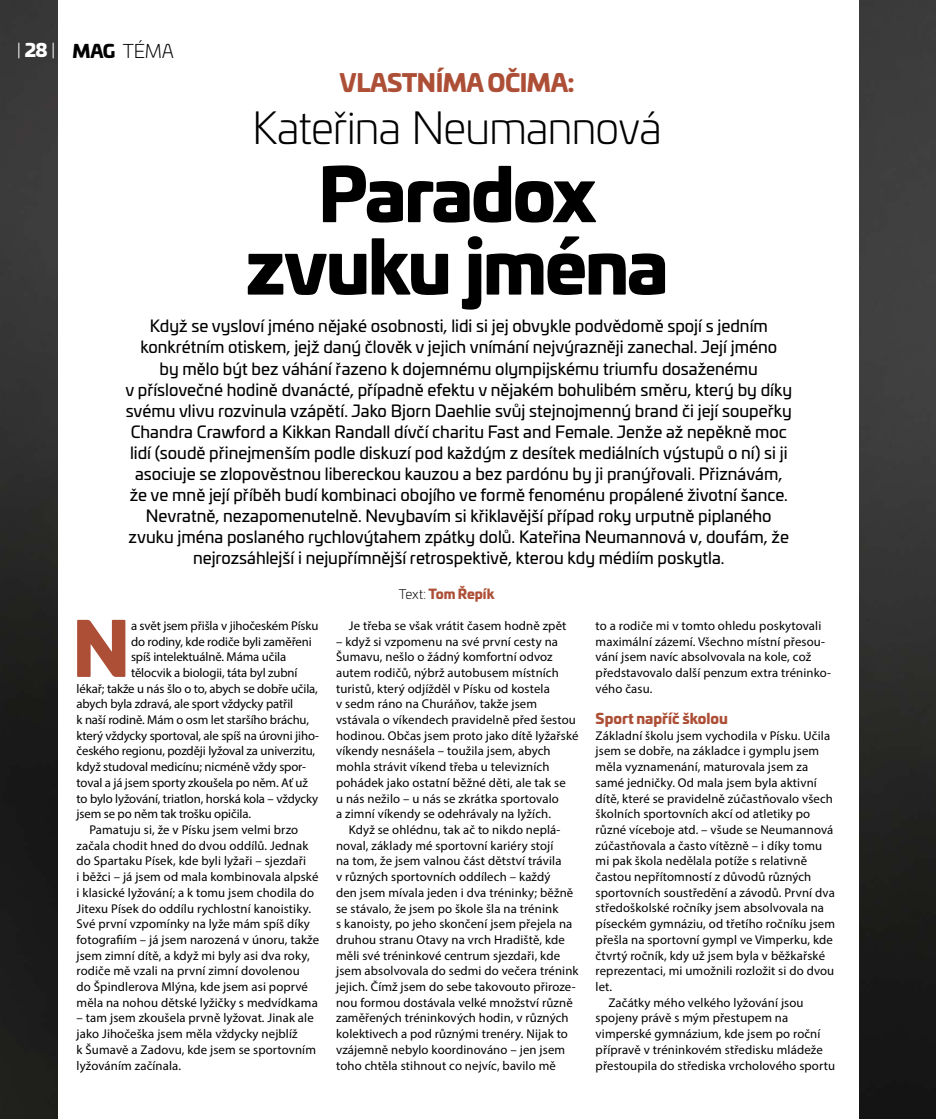
<style>
.page{position:relative;width:936px;height:1119px;background:#fff}
.page>*{position:absolute;margin:0;border:0;box-sizing:border-box;transform-origin:0 0}
.t1{font:900 72.9px "Univia Pro";color:#ad4f37}
.t2{font:900 71.85px/72.4px "Univia Pro";letter-spacing:-.03em;color:#000;text-align:center}
.t3{font:300 43.95px "Univia Pro";letter-spacing:-.03em;color:#000}
.t4{font:900 24.15px "Univia Pro";letter-spacing:-.02em;color:#ad4f37}
.t5{font:300 18.9px "Univia Pro";color:#000}
.t6{font:300 18px "Univia Pro";color:#fff}
.t7{font:16.5px/21px "Univia Pro";color:#000;text-align:center}
.t8{font:900 14.25px "Univia Pro";color:#ad4f37}
.t9{font:900 13.2px "Univia Pro";letter-spacing:-.01em;color:#ad4f37}
.t10{font:12.75px/15.8px "Myriad Pro";letter-spacing:.01em;color:#000}
.t11{font:12.75px "Myriad Pro";letter-spacing:-.01em;color:#000}
.s1{font-weight:900}
.s2{font-weight:900;font-size:18px}
.s3{font-weight:300;color:#000}
</style>
<div class="page">
<img style="left:859px;top:0;width:76px;height:1118px">
<img style="left:0;top:0;width:57px;height:1118px">
<h3 class="t6" style="left:17px;top:38px;width:40px">| <span class="s1">28</span> |</h3>
<h3 class="t5" style="left:72px;top:37px;width:103px"><span class="s2">mag</span> téma</h3>
<h3 class="t4" style="left:339px;top:63px;width:237px">VLASTNÍMA OČIMA:</h3>
<h3 class="t3" style="left:252px;top:96px;width:411px">Kateřina Neumannová</h3>
<h2 class="t2" style="left:246px;top:153px;width:424px">Paradox zvuku jména</h2>
<p class="t7" style="left:125px;top:315px;width:668px">Když se vysloví jméno nějaké osobnosti, lidi si jej obvykle podvědomě spojí s jedním konkrétním otiskem, jejž daný člověk v jejich vnímání nejvýrazněji zanechal. Její jméno<br>by mělo být bez váhání řazeno k dojemnému olympijskému triumfu dosaženému<br>v příslovečné hodině dvanácté, případně efektu v nějakém bohulibém směru, který by díky svému vlivu rozvinula vzápětí. Jako Bjorn Daehlie svůj stejnojmenný brand či její soupeřky Chandra Crawford a Kikkan Randall dívčí charitu Fast and Female. Jenže až nepěkně moc lidí (soudě přinejmenším podle diskuzí pod každým z desítek mediálních výstupů o ní) si ji asociuje se zlopověstnou libereckou kauzou a bez pardónu by ji pranýřovali. Přiznávám, že ve mně její příběh budí kombinaci obojího ve formě fenoménu propálené životní šance.<br>Nevratně, nezapomenutelně. Nevybavím si křiklavější případ roky urputně piplaného zvuku jména poslaného rychlovýtahem zpátky dolů. Kateřina Neumannová v, doufám, že nejrozsáhlejší i nejupřímnější retrospektivě, kterou kdy médiím poskytla.</p>
<h1 class="t1" style="left:72px;top:589px;width:59px">N</h1>
<p class="t11" style="left:131px;top:617px;width:189px">a svět jsem přišla v jihočeském Písku</p>
<p class="t11" style="left:131px;top:633px;width:182px">do rodiny, kde rodiče byli zaměřeni</p>
<p class="t11" style="left:131px;top:649px;width:157px">spíš intelektuálně. Máma učila</p>
<p class="t11" style="left:131px;top:664px;width:168px">tělocvik a biologii, táta byl zubní</p>
<p class="t11" style="left:77px;top:680px;width:243px">lékař; takže u nás šlo o to, abych se dobře učila,</p>
<p class="t11" style="left:77px;top:696px;width:218px">abych byla zdravá, ale sport vždycky patřil</p>
<p class="t11" style="left:77px;top:711px;width:234px">k naší rodině. Mám o osm let staršího bráchu,</p>
<p class="t11" style="left:77px;top:727px;width:244px">který vždycky sportoval, ale spíš na úrovni jiho-</p>
<p class="t11" style="left:77px;top:743px;width:240px">českého regionu, později lyžoval za univerzitu,</p>
<p class="t11" style="left:77px;top:759px;width:231px">když studoval medicínu; nicméně vždy spor-</p>
<p class="t11" style="left:77px;top:774px;width:233px">toval a já jsem sporty zkoušela po něm. Ať už</p>
<p class="t11" style="left:77px;top:790px;width:243px">to bylo lyžování, triatlon, horská kola – vždycky</p>
<p class="t11" style="left:77px;top:806px;width:176px">jsem se po něm tak trošku opičila.</p>
<p class="t10" style="left:89px;top:821px;width:210px">Pamatuju si, že v Písku jsem velmi brzo</p>
<p class="t10" style="left:77px;top:837px;width:233px">začala chodit hned do dvou oddílů. Jednak</p>
<p class="t10" style="left:77px;top:852px;width:231px">do Spartaku Písek, kde byli lyžaři – sjezdaři</p>
<p class="t10" style="left:77px;top:868px;width:243px">i běžci – já jsem od mala kombinovala alpské</p>
<p class="t10" style="left:77px;top:884px;width:239px">i klasické lyžování; a k tomu jsem chodila do</p>
<p class="t10" style="left:77px;top:900px;width:236px">Jitexu Písek do oddílu rychlostní kanoistiky.</p>
<p class="t10" style="left:77px;top:915px;width:235px">Své první vzpomínky na lyže mám spíš díky</p>
<p class="t10" style="left:77px;top:931px;width:244px">fotografiím – já jsem narozená v únoru, takže</p>
<p class="t10" style="left:77px;top:947px;width:234px">jsem zimní dítě, a když mi byly asi dva roky,</p>
<p class="t10" style="left:77px;top:962px;width:225px">rodiče mě vzali na první zimní dovolenou</p>
<p class="t10" style="left:77px;top:978px;width:233px">do Špindlerova Mlýna, kde jsem asi poprvé</p>
<p class="t10" style="left:77px;top:994px;width:243px">měla na nohou dětské lyžičky s medvídkama</p>
<p class="t10" style="left:77px;top:1009px;width:241px">– tam jsem zkoušela prvně lyžovat. Jinak ale jako Jihočeška jsem měla vždycky nejblíž<br>k Šumavě a Zadovu, kde jsem se sportovním lyžováním začínala.</p>
<p class="t9" style="left:399px;top:583px;width:97px"><span class="s3">Text:</span> Tom Řepík</p>
<p class="t10" style="left:349px;top:617px;width:219px">Je třeba se však vrátit časem hodně zpět</p>
<p class="t10" style="left:336px;top:633px;width:244px">– když si vzpomenu na své první cesty na Šumavu, nešlo o žádný komfortní odvoz autem rodičů, nýbrž autobusem místních turistů, který odjížděl v Písku od kostela<br>v sedm ráno na Churáňov, takže jsem vstávala o víkendech pravidelně před šestou hodinou. Občas jsem proto jako dítě lyžařské víkendy nesnášela – toužila jsem, abych mohla strávit víkend třeba u televizních pohádek jako ostatní běžné děti, ale tak se<br>u nás nežilo – u nás se zkrátka sportovalo<br>a zimní víkendy se odehrávaly na lyžích.</p>
<p class="t10" style="left:336px;top:821px;width:244px;text-indent:13px">Když se ohlédnu, tak ač to nikdo neplá&shy;noval, základy mé sportovní kariéry stojí<br>na tom, že jsem valnou část dětství trávila<br>v různých sportovních oddílech – každý<br>den jsem mívala jeden i dva tréninky; běžně se stávalo, že jsem po škole šla na trénink<br>s kanoisty, po jeho skončení jsem přejela na druhou stranu Otavy na vrch Hradiště, kde měli své tréninkové centrum sjezdaři, kde jsem absolvovala do sedmi do večera trénink jejich. Čímž jsem do sebe takovouto přiroze&shy;nou formou dostávala velké množství různě zaměřených tréninkových hodin, v různých kolektivech a pod různými trenéry. Nijak to vzájemně nebylo koordinováno – jen jsem toho chtěla stihnout co nejvíc, bavilo mě</p>
<p class="t10" style="left:595px;top:617px;width:237px">to a rodiče mi v tomto ohledu poskytovali maximální zázemí. Všechno místní přesou&shy;vání jsem navíc absolvovala na kole, což představovalo další penzum extra tréninko&shy;vého času.</p>
<p class="t8" style="left:595px;top:706px;width:134px">Sport napříč školou</p>
<p class="t10" style="left:595px;top:727px;width:236px">Základní školu jsem vychodila v Písku. Učila</p>
<p class="t10" style="left:595px;top:743px;width:225px">jsem se dobře, na základce i gymplu jsem</p>
<p class="t10" style="left:595px;top:758px;width:214px">měla vyznamenání, maturovala jsem za</p>
<p class="t10" style="left:595px;top:774px;width:223px">samé jedničky. Od mala jsem byla aktivní</p>
<p class="t10" style="left:595px;top:790px;width:239px">dítě, které se pravidelně zúčastňovalo všech</p>
<p class="t10" style="left:595px;top:805px;width:216px">školních sportovních akcí od atletiky po</p>
<p class="t10" style="left:595px;top:821px;width:239px">různé víceboje atd. – všude se Neumannová</p>
<p class="t10" style="left:595px;top:837px;width:228px">zúčastňovala a často vítězně – i díky tomu</p>
<p class="t10" style="left:595px;top:852px;width:213px">mi pak škola nedělala potíže s relativně</p>
<p class="t10" style="left:595px;top:868px;width:217px">častou nepřítomností z důvodů různých</p>
<p class="t10" style="left:595px;top:884px;width:241px">sportovních soustředění a závodů. První dva</p>
<p class="t10" style="left:595px;top:900px;width:230px">středoškolské ročníky jsem absolvovala na</p>
<p class="t10" style="left:595px;top:915px;width:241px">píseckém gymnáziu, od třetího ročníku jsem</p>
<p class="t10" style="left:595px;top:931px;width:239px">přešla na sportovní gympl ve Vimperku, kde</p>
<p class="t10" style="left:595px;top:947px;width:231px">čtvrtý ročník, kdy už jsem byla v běžkařské</p>
<p class="t10" style="left:595px;top:962px;width:240px">reprezentaci, mi umožnili rozložit si do dvou</p>
<p class="t10" style="left:595px;top:978px;width:18px">let.</p>
<p class="t10" style="left:608px;top:994px;width:197px">Začátky mého velkého lyžování jsou</p>
<p class="t10" style="left:595px;top:1009px;width:194px">spojeny právě s mým přestupem na</p>
<p class="t10" style="left:595px;top:1025px;width:226px">vimperské gymnázium, kde jsem po roční</p>
<p class="t10" style="left:595px;top:1041px;width:228px">přípravě v tréninkovém středisku mládeže</p>
<p class="t10" style="left:595px;top:1056px;width:241px">přestoupila do střediska vrcholového sportu</p>
</div>
